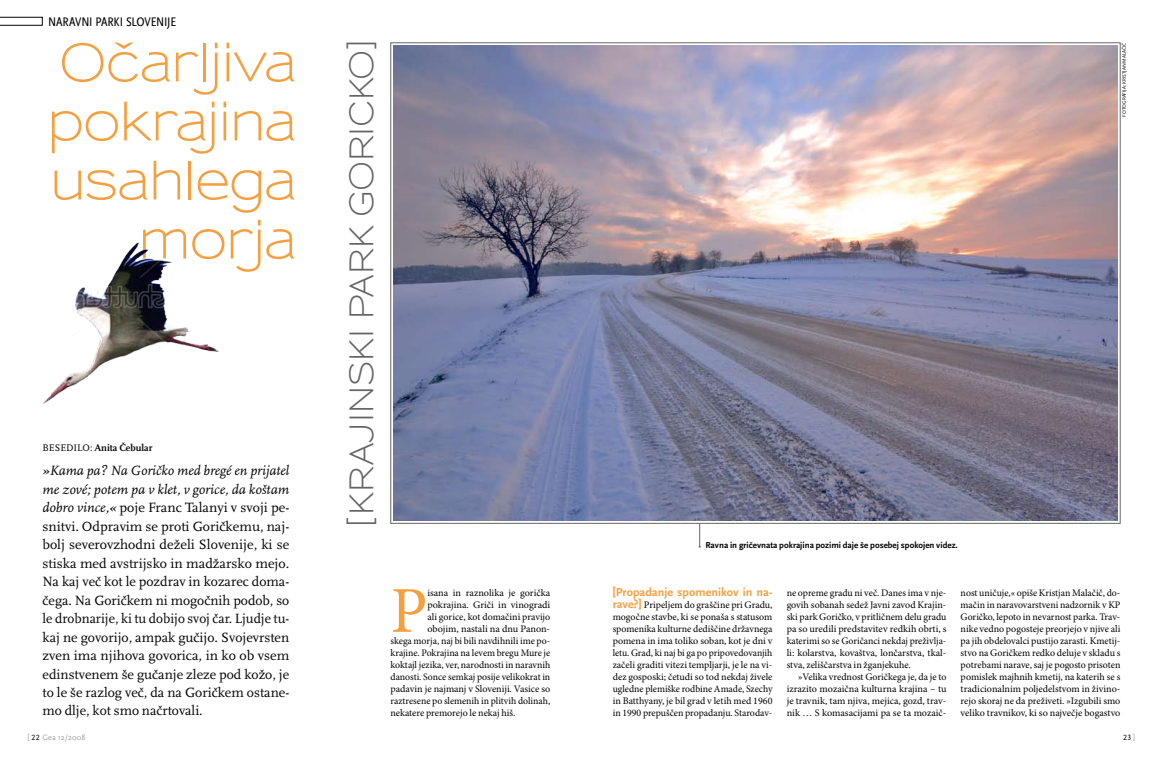
<style>
.page{position:relative;width:1163px;height:780px;background:#fff}
.page>*{position:absolute;margin:0;border:0;box-sizing:border-box;transform-origin:0 0}
.t1{font:65.5px "Minion Pro";color:#f4a040}
.t2{font:600 51px/59px "Sansumi";letter-spacing:-.035em;color:#f4a040;text-align:right}
.t3{font:600 32px "Sansumi";letter-spacing:-.035em;color:#646567}
.t4{font:14px/18.5px "Scala Pro";color:#000;text-align:justify}
.t5{font:condensed 12.9px "Scala Sans Pro";letter-spacing:-.02em;color:#000}
.t6{font:700 12px "Scala Sans Pro";color:#f4a040}
.t7{font:10px/12px "Minion Pro";color:#000;text-align:justify}
.t8{font:700 10px "Scala Pro";color:#000}
.t9{font:700 9px "Scala Sans Pro";color:#000}
.t10{font:8px "Scala Sans Pro";letter-spacing:.015em;color:#9c9d9f}
.t11{font:8px "Scala Sans Pro";color:#000}
.t12{font:5px "Scala Sans Pro";letter-spacing:-.01em;color:#000}
.s1{font-weight:400}
.s2{font-style:italic}
.s3{font-family:"Scala Sans Pro";font-weight:700;font-size:12px;color:#f4a040}
.s4{color:#000}
.s5{color:#9c9d9f}
</style>
<div class="page">
<img style="left:393px;top:45px;width:724px;height:475px">
<svg style="left:0;top:17px;width:43px;height:9px"></svg>
<svg style="left:115px;top:43px;width:18px;height:6px"></svg>
<svg style="left:698px;top:523px;width:2px;height:24px"></svg>
<img style="left:43px;top:242px;width:176px;height:162px">
<p class="t5" style="left:48px;top:14px;width:129px">NARAVNI PARKI SLOVENIJE</p>
<h2 class="t2" style="left:47px;top:36px;width:252px">Ocarljiva pokrajina usahlega morja</h2>
<p class="t8" style="left:43px;top:442px;width:111px"><span class="s1">BESEDILO:</span> Anita Čebular</p>
<p class="t4" style="left:43px;top:461px;width:248px"><span class="s2">»Kama pa? Na Goričko med bregé en prijatel me zové; potem pa v klet, v gorice, da koštam dobro vince,«</span> poje Franc Talanyi v svoji pe&shy;snitvi. Odpravim se proti Goričkemu, naj&shy;bolj severovzhodni deželi Slovenije, ki se stiska med avstrijsko in madžarsko mejo.<br>Na kaj več kot le pozdrav in kozarec doma&shy;čega. Na Goričkem ni mogočnih podob, so le drobnarije, ki tu dobijo svoj čar. Ljudje tu&shy;kaj ne govorijo, ampak gučijo. Svojevrsten zven ima njihova govorica, in ko ob vsem edinstvenem še gučanje zleze pod kožo, je to le še razlog več, da na Goričkem ostane&shy;mo dlje, kot smo načrtovali.</p>
<h3 class="t3" style="left:345px;top:529px;width:494px;rotate:-90deg">[Krajinski park Goricko]</h3>
<h1 class="t1" style="left:390px;top:571px;width:38px">P</h1>
<p class="t7" style="left:427px;top:587px;width:124px">isana in raznolika je gorička</p>
<p class="t7" style="left:427px;top:599px;width:124px">pokrajina. Griči in vinogradi</p>
<p class="t7" style="left:427px;top:611px;width:124px">ali gorice, kot domačini pravijo</p>
<p class="t7" style="left:427px;top:623px;width:124px">obojim, nastali na dnu Panon-</p>
<p class="t7" style="left:390px;top:635px;width:161px">skega morja, naj bi bili navdihnili ime po-</p>
<p class="t7" style="left:390px;top:647px;width:161px">krajine. Pokrajina na levem bregu Mure je</p>
<p class="t7" style="left:390px;top:659px;width:161px">koktajl jezika, ver, narodnosti in naravnih</p>
<p class="t7" style="left:390px;top:671px;width:161px">danosti. Sonce semkaj posije velikokrat in</p>
<p class="t7" style="left:390px;top:683px;width:161px">padavin je najmanj v Sloveniji. Vasice so</p>
<p class="t7" style="left:390px;top:695px;width:161px">raztresene po slemenih in plitvih dolinah,</p>
<p class="t7" style="left:390px;top:707px;width:126px">nekatere premorejo le nekaj hiš.</p>
<p class="t12" style="left:1121px;top:116px;width:75px;rotate:-90deg">FOTOGRAFIJA: Kri stjan Malači č</p>
<p class="t9" style="left:705px;top:539px;width:254px">Ravna in gričevnata pokrajina pozimi daje še posebej spokojen videz.</p>
<p class="t6" style="left:612px;top:584px;width:161px">[Propadanje spomenikov in na-</p>
<p class="t7" style="left:612px;top:599px;width:161px"><span class="s3">rave?]</span> Pripeljem do graščine pri Gradu, mogočne stavbe, ki se ponaša s statusom spomenika kulturne dediščine državnega pomena in ima toliko soban, kot je dni v letu. Grad, ki naj bi ga po pripovedovanjih začeli graditi vitezi templjarji, je le na vi&shy;dez gosposki; četudi so tod nekdaj živele ugledne plemiške rodbine Amade, Szechy in Batthyany, je bil grad v letih med 1960 in 1990 prepuščen propadanju. Starodav-</p>
<p class="t7" style="left:786px;top:587px;width:161px">ne opreme gradu ni več. Danes ima v nje&shy;govih sobanah sedež Javni zavod Krajin&shy;ski park Goričko, v pritličnem delu gradu pa so uredili predstavitev redkih obrti, s katerimi so se Goričanci nekdaj preživlja&shy;li: kolarstva, kovaštva, lončarstva, tkal&shy;stva, zeliščarstva in žganjekuhe.</p>
<p class="t7" style="left:786px;top:671px;width:161px;text-indent:11px">»Velika vrednost Goričkega je, da je to izrazito mozaična kulturna krajina – tu je travnik, tam njiva, mejica, gozd, trav&shy;nik … S komasacijami pa se ta mozaič-</p>
<p class="t7" style="left:960px;top:587px;width:161px">nost uničuje,« opiše Kristjan Malačič, do&shy;mačin in naravovarstveni nadzornik v KP Goričko, lepoto in nevarnost parka. Trav&shy;nike vedno pogosteje preorjejo v njive ali pa jih obdelovalci pustijo zarasti. Kmetij&shy;stvo na Goričkem redko deluje v skladu s potrebami narave, saj je pogosto prisoten pomislek majhnih kmetij, na katerih se s tradicionalnim poljedelstvom in živino&shy;rejo skoraj ne da preživeti. »Izgubili smo veliko travnikov, ki so največje bogastvo</p>
<p class="t10" style="left:28px;top:732px;width:60px">[ <span class="s4">22</span> Gea 12/2008</p>
<p class="t11" style="left:1123px;top:732px;width:13px">23 <span class="s5">]</span></p>
</div>
